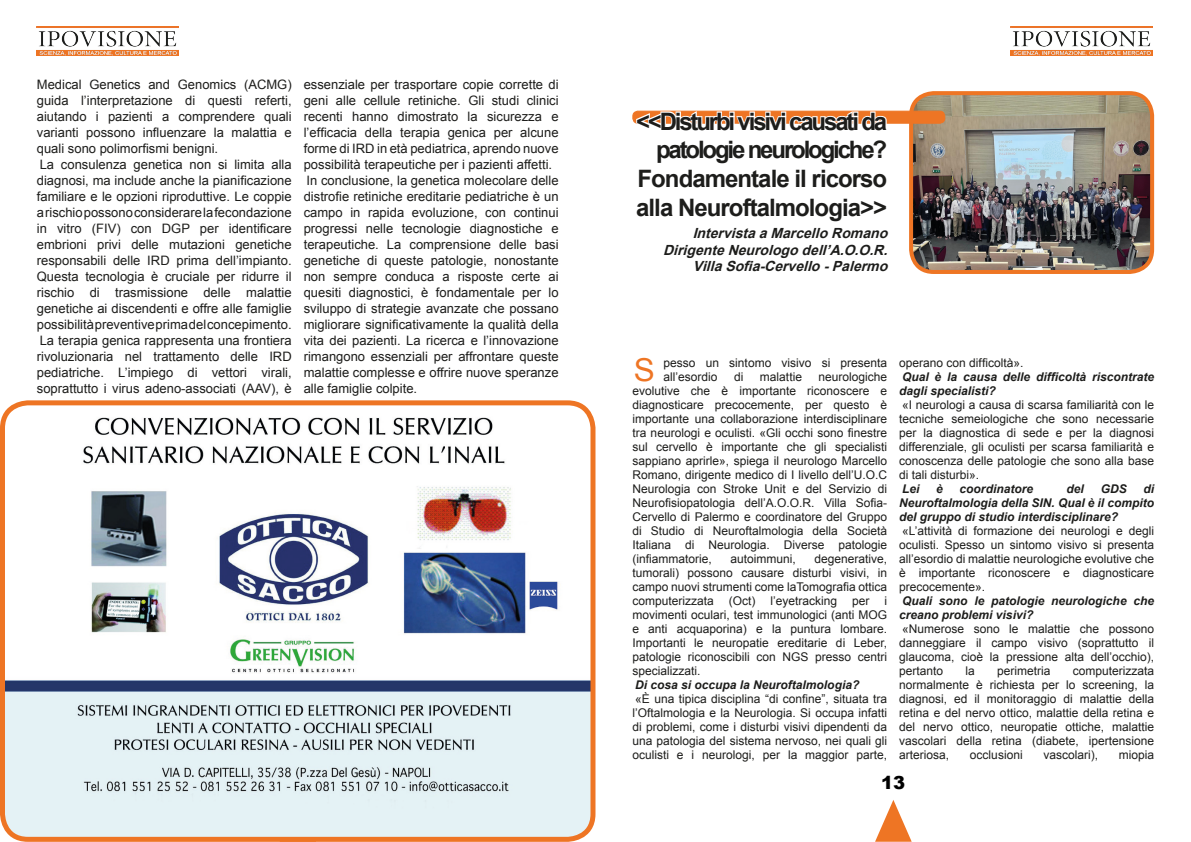
<style>
.page{position:relative;width:1191px;height:842px;background:#fff}
.page>*{position:absolute;margin:0;border:0;box-sizing:border-box;transform-origin:0 0}
.Stile_di_paragrafo_1{font:31.6px "Arial";color:#ee7524}
.t1{font:700 24px/28.8px "Arial";letter-spacing:-.09em;color:#1d1d1b;text-align:right}
.t2{font:900 18px "Arial";color:#000}
.t3{font:italic 700 14px "Arial";color:#1d1d1b}
.Stile_di_paragrafo_1-2{font:13px/16px "Arial";color:#1d1d1b;text-align:justify}
.Stile_di_paragrafo_1-3{font:12px/14px "Arial";color:#1d1d1b;text-align:justify}
.Stile_di_paragrafo_1-4{font:italic 700 12px/14px "Arial";color:#1d1d1b}
</style>
<div class="page">
<img style="left:37px;top:26px;width:142px;height:30px">
<img style="left:1010px;top:26px;width:142px;height:30px">
<svg style="left:875px;top:800px;width:36px;height:42px"></svg>
<img style="left:912px;top:94px;width:239px;height:177px">
<div style="left:909px;top:91px;width:245px;height:183px;border:4px solid #ee7524;border-radius:23px"></div>
<div style="left:633px;top:111px;width:311px;height:12px;background:#ee7524;border-radius:5px"></div>
<div style="left:632px;top:111px;width:313px;height:13px;border:1px solid #ee7524;border-radius:5px"></div>
<svg style="left:635px;top:110px;width:254px;height:14px"></svg>
<img style="left:6px;top:403px;width:587px;height:433px">
<div style="left:0;top:400px;width:595px;height:442px;border:5px solid #ee7524;border-radius:26px"></div>
<p class="Stile_di_paragrafo_1-2" style="left:37px;top:76px;width:256px">Medical Genetics and Genomics (ACMG) guida l’interpretazione di questi referti, aiutando i pazienti a comprendere quali varianti possono influenzare la malattia e quali sono polimorfismi benigni.</p>
<p class="Stile_di_paragrafo_1-2" style="left:37px;top:156px;width:256px">La consulenza genetica non si limita alla diagnosi, ma include anche la pianificazione familiare e le opzioni riproduttive. Le coppie a rischio possono considerare la fecondazione in vitro (FIV) con DGP per identificare embrioni privi delle mutazioni genetiche responsabili delle IRD prima dell’impianto.<br>Questa tecnologia è cruciale per ridurre il rischio di trasmissione delle malattie genetiche ai discendenti e offre alle famiglie possibilità preventive prima del concepimento.</p>
<p class="Stile_di_paragrafo_1-2" style="left:37px;top:332px;width:256px">La terapia genica rappresenta una frontiera rivoluzionaria nel trattamento delle IRD pediatriche. L’impiego di vettori virali, soprattutto i virus adeno-associati (AAV), è</p>
<p class="Stile_di_paragrafo_1-2" style="left:304px;top:76px;width:256px">essenziale per trasportare copie corrette di geni alle cellule retiniche. Gli studi clinici recenti hanno dimostrato la sicurezza e l’efficacia della terapia genica per alcune forme di IRD in età pediatrica, aprendo nuove possibilità terapeutiche per i pazienti affetti.</p>
<p class="Stile_di_paragrafo_1-2" style="left:304px;top:172px;width:256px">In conclusione, la genetica molecolare delle distrofie retiniche ereditarie pediatriche è un campo in rapida evoluzione, con continui progressi nelle tecnologie diagnostiche e terapeutiche. La comprensione delle basi genetiche di queste patologie, nonostante non sempre conduca a risposte certe ai quesiti diagnostici, è fondamentale per lo sviluppo di strategie avanzate che possano migliorare significativamente la qualità della vita dei pazienti. La ricerca e l’innovazione rimangono essenziali per affrontare queste malattie complesse e offrire nuove speranze alle famiglie colpite.</p>
<p class="t1" style="left:636px;top:107px;width:253px">&lt;&lt;Disturbi visivi causati da patologie neurologiche?<br>Fondamentale il ricorso alla Neuroftalmologia&gt;&gt;</p>
<p class="t3" style="left:692px;top:223px;width:201px">IntervistaaMarcelloRomano</p>
<p class="t3" style="left:663px;top:240px;width:231px">DirigenteNeurologodell’A.O.O.R.</p>
<p class="t3" style="left:693px;top:257px;width:201px">VillaSofia-Cervello-Palermo</p>
<p class="Stile_di_paragrafo_1" style="left:634px;top:348px;width:23px">S</p>
<p class="Stile_di_paragrafo_1-3" style="left:663px;top:356px;width:225px">pesso un sintomo visivo si presenta all’esordio</p>
<p class="Stile_di_paragrafo_1-3" style="left:632px;top:370px;width:256px;text-indent:186px">neurologiche evolutive che è importante riconoscere e diagnosticare precocemente, per questo è importante una collaborazione interdisciplinare tra neurologi e oculisti. «Gli occhi sono finestre sul cervello è importante che gli specialisti sappiano aprirle», spiega il neurologo Marcello Romano, dirigente medico di I livello dell’U.O.C Neurologia con Stroke Unit e del Servizio di Neurofisiopatologia dell’A.O.O.R. Villa Sofia-Cervello di Palermo e coordinatore del Gruppo di Studio di Neuroftalmologia della Società Italiana di Neurologia. Diverse patologie (infiammatorie,</p>
<p class="Stile_di_paragrafo_1-3" style="left:734px;top:370px;width:11px">di</p>
<p class="Stile_di_paragrafo_1-3" style="left:760px;top:370px;width:44px">malattie</p>
<p class="Stile_di_paragrafo_1-3" style="left:632px;top:552px;width:256px;text-indent:182px">degenerative, tumorali) possono causare disturbi visivi, in campo nuovi strumenti come laTomografia ottica computerizzata</p>
<p class="Stile_di_paragrafo_1-3" style="left:730px;top:552px;width:67px">autoimmuni,</p>
<p class="Stile_di_paragrafo_1-3" style="left:729px;top:594px;width:28px">(Oct)</p>
<p class="Stile_di_paragrafo_1-3" style="left:770px;top:594px;width:68px">l’eyetracking</p>
<p class="Stile_di_paragrafo_1-3" style="left:852px;top:594px;width:19px">per</p>
<p class="Stile_di_paragrafo_1-3" style="left:632px;top:594px;width:256px;text-indent:252px">i movimenti oculari, test immunologici (anti MOG e anti acquaporina) e la puntura lombare.<br>Importanti le neuropatie ereditarie di Leber, patologie riconoscibili con NGS presso centri specializzati.</p>
<p class="Stile_di_paragrafo_1-4" style="left:635px;top:678px;width:226px">Di cosa si occupa la Neuroftalmologia?</p>
<p class="Stile_di_paragrafo_1-3" style="left:632px;top:692px;width:256px">«È una tipica disciplina “di confine”, situata tra l’Oftalmologia e la Neurologia. Si occupa infatti di problemi, come i disturbi visivi dipendenti da una patologia del sistema nervoso, nei quali gli oculisti e i neurologi, per la maggior parte,</p>
<p class="Stile_di_paragrafo_1-3" style="left:899px;top:356px;width:126px">operano con difficoltà».</p>
<p class="Stile_di_paragrafo_1-4" style="left:899px;top:370px;width:256px">Qual è la causa delle difficoltà riscontrate dagli specialisti?</p>
<p class="Stile_di_paragrafo_1-3" style="left:899px;top:398px;width:256px">«I neurologi a causa di scarsa familiarità con le tecniche semeiologiche che sono necessarie per la diagnostica di sede e per la diagnosi differenziale, gli oculisti per scarsa familiarità e conoscenza delle patologie che sono alla base di tali disturbi».</p>
<p class="Stile_di_paragrafo_1-4" style="left:902px;top:482px;width:19px">Lei</p>
<p class="Stile_di_paragrafo_1-4" style="left:936px;top:482px;width:8px">è</p>
<p class="Stile_di_paragrafo_1-4" style="left:959px;top:482px;width:75px">coordinatore</p>
<p class="Stile_di_paragrafo_1-4" style="left:1066px;top:482px;width:19px">del</p>
<p class="Stile_di_paragrafo_1-4" style="left:1100px;top:482px;width:28px">GDS</p>
<p class="Stile_di_paragrafo_1-4" style="left:899px;top:482px;width:256px;text-align:justify;text-indent:244px">di Neuroftalmologia della SIN. Qual è il compito del gruppo di studio interdisciplinare?</p>
<p class="Stile_di_paragrafo_1-3" style="left:899px;top:524px;width:256px">«L’attività di formazione dei neurologi e degli oculisti. Spesso un sintomo visivo si presenta all’esordio di malattie neurologiche evolutive che è importante riconoscere e diagnosticare precocemente».</p>
<p class="Stile_di_paragrafo_1-4" style="left:899px;top:594px;width:256px">Quali sono le patologie neurologiche che creano problemi visivi?</p>
<p class="Stile_di_paragrafo_1-3" style="left:899px;top:622px;width:256px">«Numerose sono le malattie che possono danneggiare il campo visivo (soprattutto il glaucoma, cioè la pressione alta dell’occhio), pertanto</p>
<p class="Stile_di_paragrafo_1-3" style="left:899px;top:664px;width:256px;text-indent:173px">computerizzata normalmente è richiesta per lo screening, la diagnosi, ed il monitoraggio di malattie della retina e del nervo ottico, malattie della retina e del nervo ottico, neuropatie ottiche, malattie vascolari della retina (diabete, ipertensione arteriosa,</p>
<p class="Stile_di_paragrafo_1-3" style="left:965px;top:664px;width:11px">la</p>
<p class="Stile_di_paragrafo_1-3" style="left:997px;top:664px;width:55px">perimetria</p>
<p class="Stile_di_paragrafo_1-3" style="left:970px;top:748px;width:54px">occlusioni</p>
<p class="Stile_di_paragrafo_1-3" style="left:1043px;top:748px;width:56px">vascolari),</p>
<p class="Stile_di_paragrafo_1-3" style="left:1118px;top:748px;width:37px">miopia</p>
<h3 class="t2" style="left:881px;top:770px;width:26px">13</h3>
</div>
